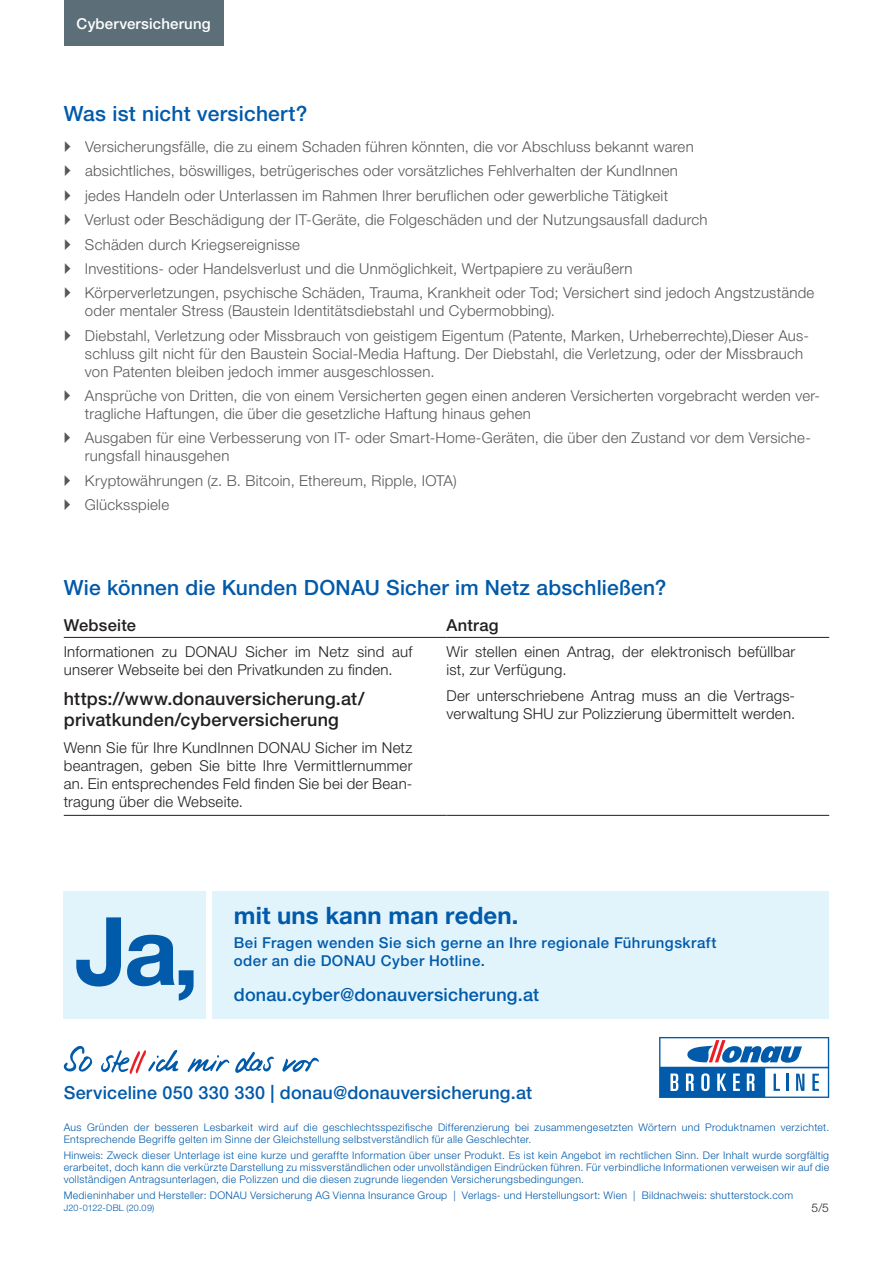
<style>
.page{position:relative;width:893px;height:1263px;background:#fff}
.page>*{position:absolute;margin:0;border:0;box-sizing:border-box;transform-origin:0 0}
.t1{font:700 24px "Helvetica Neue LT Pro";letter-spacing:.01em;color:#015aaa}
.t2{font:500 21px "Helvetica Neue LT Pro";letter-spacing:.01em;color:#015aaa}
.t3{font:500 18px "Helvetica Neue LT Pro";letter-spacing:.01em;color:#015aaa}
.t4{font:500 18px/21.6px "Helvetica Neue LT Pro";letter-spacing:.01em;color:#231f20}
.t5{font:500 16.5px "Helvetica Neue LT Pro";letter-spacing:.015em;color:#231f20}
.t6{font:300 15px/24.3px "Helvetica Neue LT Pro";letter-spacing:.015em;color:#57585a}
.t7{font:300 15px/18px "Helvetica Neue LT Pro";letter-spacing:.015em;color:#231f20}
.t8{font:500 15px/18px "Helvetica Neue LT Pro";letter-spacing:.03em;color:#015aaa}
.t9{font:500 15px "Helvetica Neue LT Pro";letter-spacing:.01em;color:#fff}
.t10{font:300 12px "Helvetica Neue LT Pro";color:#231f20}
.t11{font:300 10.5px/12px "Helvetica Neue LT Pro";letter-spacing:.03em;color:#015aaa}
.t12{font:300 9px "Helvetica Neue LT Pro";letter-spacing:.02em;color:#015aaa}
</style>
<div class="page">
<div style="left:64px;top:0;width:159px;height:46px;background:#5c6f78"></div>
<hr style="left:64px;top:637px;width:382px;height:1px;background:#231f20">
<hr style="left:446px;top:637px;width:383px;height:1px;background:#231f20">
<hr style="left:64px;top:815px;width:382px;height:1px;background:#231f20">
<hr style="left:446px;top:815px;width:383px;height:1px;background:#231f20">
<svg style="left:659px;top:1037px;width:170px;height:61px"></svg>
<div style="left:64px;top:891px;width:142px;height:127px;background:#e1f4fc"></div>
<svg style="left:76px;top:917px;width:118px;height:84px"></svg>
<div style="left:213px;top:891px;width:616px;height:127px;background:#e1f4fc"></div>
<svg style="left:64px;top:1046px;width:28px;height:26px"></svg>
<svg style="left:282px;top:1057px;width:37px;height:15px"></svg>
<svg style="left:235px;top:1052px;width:39px;height:21px"></svg>
<svg style="left:188px;top:1055px;width:41px;height:17px"></svg>
<svg style="left:101px;top:1050px;width:78px;height:24px"></svg>
<p class="t9" style="left:77px;top:14px;width:136px">Cyberversicherung</p>
<h2 class="t2" style="left:64px;top:101px;width:245px">Was ist nicht versichert?</h2>
<p class="t6" style="left:85px;top:134px;width:731px">Versicherungsfälle, die zu einem Schaden führen könnten, die vor Abschluss bekannt waren<br>absichtliches, böswilliges, betrügerisches oder vorsätzliches Fehlverhalten der KundInnen<br>jedes Handeln oder Unterlassen im Rahmen Ihrer beruflichen oder gewerbliche Tätigkeit<br>Verlust oder Beschädigung der IT-Geräte, die Folgeschäden und der Nutzungsausfall dadurch<br>Schäden durch Kriegsereignisse<br>Investitions- oder Handelsverlust und die Unmöglichkeit, Wertpapiere zu veräußern<br>Körperverletzungen, psychische Schäden, Trauma, Krankheit oder Tod; Versichert sind jedoch Angstzustände</p>
<p class="t6" style="left:85px;top:299px;width:726px">oder mentaler Stress (Baustein Identitätsdiebstahl und Cybermobbing).<br>Diebstahl, Verletzung oder Missbrauch von geistigem Eigentum (Patente, Marken, Urheberrechte),Dieser Aus-</p>
<p class="t6" style="left:85px;top:344px;width:720px;line-height:18px">schluss gilt nicht für den Baustein Social-Media Haftung. Der Diebstahl, die Verletzung, oder der Missbrauch von Patenten bleiben jedoch immer ausgeschlossen.</p>
<p class="t6" style="left:85px;top:386px;width:737px;line-height:18px">Ansprüche von Dritten, die von einem Versicherten gegen einen anderen Versicherten vorgebracht werden ver&shy;tragliche Haftungen, die über die gesetzliche Haftung hinaus gehen</p>
<p class="t6" style="left:85px;top:429px;width:727px;line-height:18px">Ausgaben für eine Verbesserung von IT- oder Smart-Home-Geräten, die über den Zustand vor dem Versiche&shy;rungsfall hinausgehen</p>
<p class="t6" style="left:85px;top:468px;width:373px">Kryptowährungen (z. B. Bitcoin, Ethereum, Ripple, IOTA)<br>Glücksspiele</p>
<h2 class="t2" style="left:64px;top:575px;width:604px">Wie können die Kunden DONAU Sicher im Netz abschließen?</h2>
<p class="t5" style="left:64px;top:616px;width:74px">Webseite</p>
<p class="t5" style="left:446px;top:616px;width:54px">Antrag</p>
<p class="t7" style="left:64px;top:642px;width:350px">Informationen zu DONAU Sicher im Netz sind auf unserer Webseite bei den Privatkunden zu finden.</p>
<p class="t4" style="left:64px;top:687px;width:302px">https://www.donauversicherung.at/ privatkunden/cyberversicherung</p>
<p class="t7" style="left:64px;top:738px;width:350px;text-align:justify">Wenn Sie für Ihre KundInnen DONAU Sicher im Netz beantragen, geben Sie bitte Ihre Vermittlernummer an. Ein entsprechendes Feld finden Sie bei der Bean&shy;tragung über die Webseite.</p>
<p class="t7" style="left:446px;top:642px;width:350px">Wir stellen einen Antrag, der elektronisch befüllbar ist, zur Verfügung.</p>
<p class="t7" style="left:446px;top:686px;width:350px">Der unterschriebene Antrag muss an die Vertrags&shy;verwaltung SHU zur Polizzierung übermittelt werden.</p>
<h1 class="t1" style="left:234px;top:901px;width:286px">mit uns kann man reden.</h1>
<p class="t8" style="left:234px;top:934px;width:484px">Bei Fragen wenden Sie sich gerne an Ihre regionale Führungskraft oder an die DONAU Cyber Hotline.</p>
<p class="t3" style="left:234px;top:983px;width:307px">donau.cyber@donauversicherung.at</p>
<p class="t3" style="left:64px;top:1081px;width:470px">Serviceline 050 330 330 | donau@donauversicherung.at</p>
<p class="t11" style="left:64px;top:1121px;width:767px">Aus Gründen der besseren Lesbarkeit wird auf die geschlechtsspezifische Differenzierung bei zusammengesetzten Wörtern und Produktnamen verzichtet.<br>Entsprechende Begriffe gelten im Sinne der Gleichstellung selbstverständlich für alle Geschlechter.</p>
<p class="t11" style="left:64px;top:1149px;width:767px;text-align:justify">Hinweis: Zweck dieser Unterlage ist eine kurze und geraffte Information über unser Produkt. Es ist kein Angebot im rechtlichen Sinn. Der Inhalt wurde sorgfältig erarbeitet, doch kann die verkürzte Darstellung zu missverständlichen oder unvollständigen Eindrücken führen. Für verbindliche Informationen verweisen wir auf die vollständigen Antragsunterlagen, die Polizzen und die diesen zugrunde liegenden Versicherungsbedingungen.</p>
<p class="t11" style="left:64px;top:1189px;width:731px">Medieninhaber und Hersteller: DONAU Versicherung AG Vienna Insurance Group | Verlags- und Herstellungsort: Wien | Bildnachweis: shutterstock.com</p>
<p class="t12" style="left:64px;top:1202px;width:92px">J20-0122-DBL (20.09)</p>
<p class="t10" style="left:811px;top:1200px;width:19px">5/5</p>
</div>
